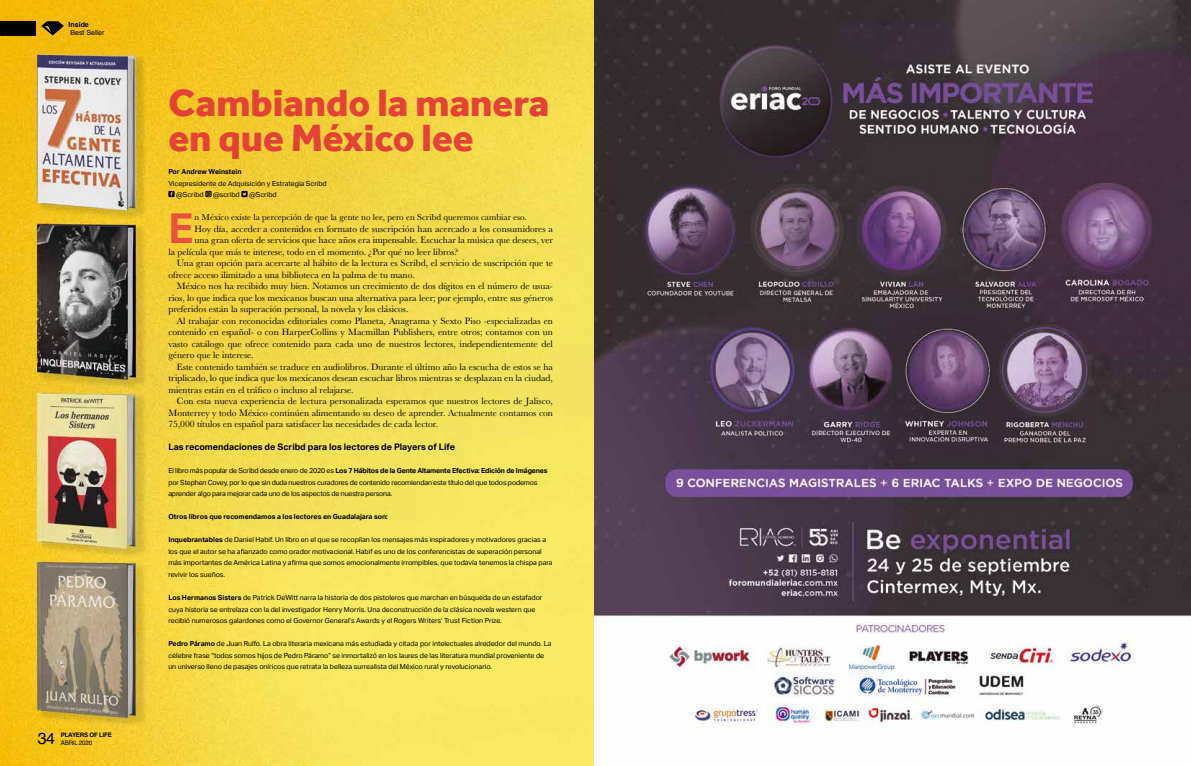
<style>
.page{position:relative;width:1191px;height:766px;background:#fff}
.page>*{position:absolute;margin:0;border:0;box-sizing:border-box;transform-origin:0 0}
.t1{font:700 41.2px "Aktiv Grotesk";color:#ea5040}
.t2{font:800 39px/35px "Effra";color:#e54237}
.t3{font:16px "Helvetica";color:#000}
.t4{font:9.5px "Baskerville URW";color:#000}
.t5{font:9px "Baskerville URW";color:#000}
.t6{font:700 9px "Aktiv Grotesk";color:#000}
.t7{font:7px/11.5px "Aktiv Grotesk";color:#000}
.t8{font:7px/11.5px "Aktiv Grotesk";letter-spacing:-.02em;color:#000}
.t9{font:700 7px "Aktiv Grotesk";color:#000}
.t10{font:7px "Helvetica";color:#000}
.t11{font:700 7px "Helvetica";color:#000}
.t12{font:700 6.1px "Helvetica";letter-spacing:-.03em;color:#000}
.t13{font:6.1px "Helvetica";letter-spacing:-.03em;color:#000}
.s1{font-weight:700}
</style>
<div class="page">
<img style="left:0;top:0;width:594px;height:765px">
<svg style="left:168px;top:191px;width:7px;height:6px"></svg>
<svg style="left:205px;top:191px;width:7px;height:6px"></svg>
<svg style="left:241px;top:191px;width:7px;height:6px"></svg>
<div style="left:0;top:21px;width:35px;height:14px;background:#000"></div>
<svg style="left:41px;top:21px;width:23px;height:14px"></svg>
<img style="left:594px;top:0;width:597px;height:726px">
<p class="t11" style="left:69px;top:19px;width:22px">Inside</p>
<p class="t10" style="left:71px;top:28px;width:35px">Best Seller</p>
<h3 class="t3" style="left:38px;top:725px;width:19px">34</h3>
<p class="t12" style="left:61px;top:730px;width:53px">PLAYERS OF LIFE</p>
<p class="t13" style="left:61px;top:737px;width:33px">ABRIL 2020</p>
<h2 class="t2" style="left:168px;top:85px;width:382px">Cambiando la manera en que México lee</h2>
<p class="t9" style="left:168px;top:168px;width:75px">Por Andrew Weinstein</p>
<p class="t7" style="left:176px;top:177px;width:152px;text-indent:-8px">Vicepresidente de Adquisición y Estrategia Scribd @Scribd</p>
<p class="t7" style="left:213px;top:189px;width:28px">@scribd</p>
<p class="t7" style="left:249px;top:189px;width:29px">@Scribd</p>
<h1 class="t1" style="left:168px;top:205px;width:26px">E</h1>
<p class="t5" style="left:194px;top:211px;width:334px">n México existe la percepción de que la gente no lee, pero en Scribd queremos cambiar eso.</p>
<p class="t4" style="left:194px;top:222px;width:360px">Hoy día, acceder a contenidos en formato de suscripción han acercado a los consumidores a</p>
<p class="t4" style="left:194px;top:233px;width:360px">una gran oferta de servicios que hace años era impensable. Escuchar la música que desees, ver</p>
<p class="t4" style="left:168px;top:245px;width:291px">la película que más te interese, todo en el momento. ¿Por qué no leer libros?</p>
<p class="t4" style="left:177px;top:256px;width:377px">Una gran opción para acercarte al hábito de la lectura es Scribd, el servicio de suscripción que te</p>
<p class="t4" style="left:168px;top:268px;width:248px">ofrece acceso ilimitado a una biblioteca en la palma de tu mano.</p>
<p class="t4" style="left:177px;top:279px;width:377px">México nos ha recibido muy bien. Notamos un crecimiento de dos dígitos en el número de usua-</p>
<p class="t4" style="left:168px;top:291px;width:386px">rios, lo que indica que los mexicanos buscan una alternativa para leer; por ejemplo, entre sus géneros</p>
<p class="t4" style="left:168px;top:302px;width:242px">preferidos están la superación personal, la novela y los clásicos.</p>
<p class="t4" style="left:177px;top:314px;width:377px">Al trabajar con reconocidas editoriales como Planeta, Anagrama y Sexto Piso -especializadas en</p>
<p class="t4" style="left:168px;top:325px;width:386px">contenido en español- o con HarperCollins y Macmillan Publishers, entre otros; contamos con un</p>
<p class="t4" style="left:168px;top:337px;width:386px">vasto catálogo que ofrece contenido para cada uno de nuestros lectores, independientemente del</p>
<p class="t4" style="left:168px;top:348px;width:87px">género que le interese.</p>
<p class="t4" style="left:177px;top:360px;width:377px">Este contenido también se traduce en audiolibros. Durante el último año la escucha de estos se ha</p>
<p class="t4" style="left:168px;top:371px;width:386px">triplicado, lo que indica que los mexicanos desean escuchar libros mientras se desplazan en la ciudad,</p>
<p class="t4" style="left:168px;top:383px;width:187px">mientras están en el tráfico o incluso al relajarse.</p>
<p class="t4" style="left:177px;top:394px;width:377px">Con esta nueva experiencia de lectura personalizada esperamos que nuestros lectores de Jalisco,</p>
<p class="t4" style="left:168px;top:406px;width:386px">Monterrey y todo México continúen alimentando su deseo de aprender. Actualmente contamos con</p>
<p class="t4" style="left:168px;top:417px;width:271px">75,000 títulos en español para satisfacer las necesidades de cada lector.</p>
<p class="t6" style="left:168px;top:442px;width:288px">Las recomendaciones de Scribd para los lectores de Players of Life</p>
<p class="t8" style="left:168px;top:465px;width:381px">El libro más popular de Scribd desde enero de 2020 es <span class="s1">Los 7 Hábitos de la Gente Altamente Efectiva: Edición de Imágenes </span>por Stephen Covey, por lo que sin duda nuestros curadores de contenido recomiendan este título del que todos podemos aprender algo para mejorar cada uno de los aspectos de nuestra persona.</p>
<p class="t9" style="left:168px;top:512px;width:221px">Otros libros que recomendamos a los lectores en Guadalajara son:</p>
<p class="t7" style="left:168px;top:534px;width:386px"><span class="s1">Inquebrantables</span> de Daniel Habif. Un libro en el que se recopilan los mensajes más inspiradores y motivadores gracias a los que el autor se ha afianzado como orador motivacional. Habif es uno de los conferencistas de superación personal más importantes de América Latina y afirma que somos emocionalmente irrompibles, que todavía tenemos la chispa para revivir los sueños.</p>
<p class="t7" style="left:168px;top:591px;width:376px"><span class="s1">Los Hermanos Sisters</span> de Patrick DeWitt narra la historia de dos pistoleros que marchan en búsqueda de un estafador cuya historia se entrelaza con la del investigador Henry Morris. Una deconstrucción de la clásica novela western que recibió numerosos galardones como el Governor General’s Awards y el Rogers Writers’ Trust Fiction Prize.</p>
<p class="t7" style="left:168px;top:637px;width:385px"><span class="s1">Pedro Páramo</span> de Juan Rulfo. La obra literaria mexicana más estudiada y citada por intelectuales alrededor del mundo. La célebre frase “todos somos hijos de Pedro Páramo” se inmortalizó en los laures de las literatura mundial proveniente de un universo lleno de pasajes oníricos que retrata la belleza surrealista del México rural y revolucionario.</p>
</div>
